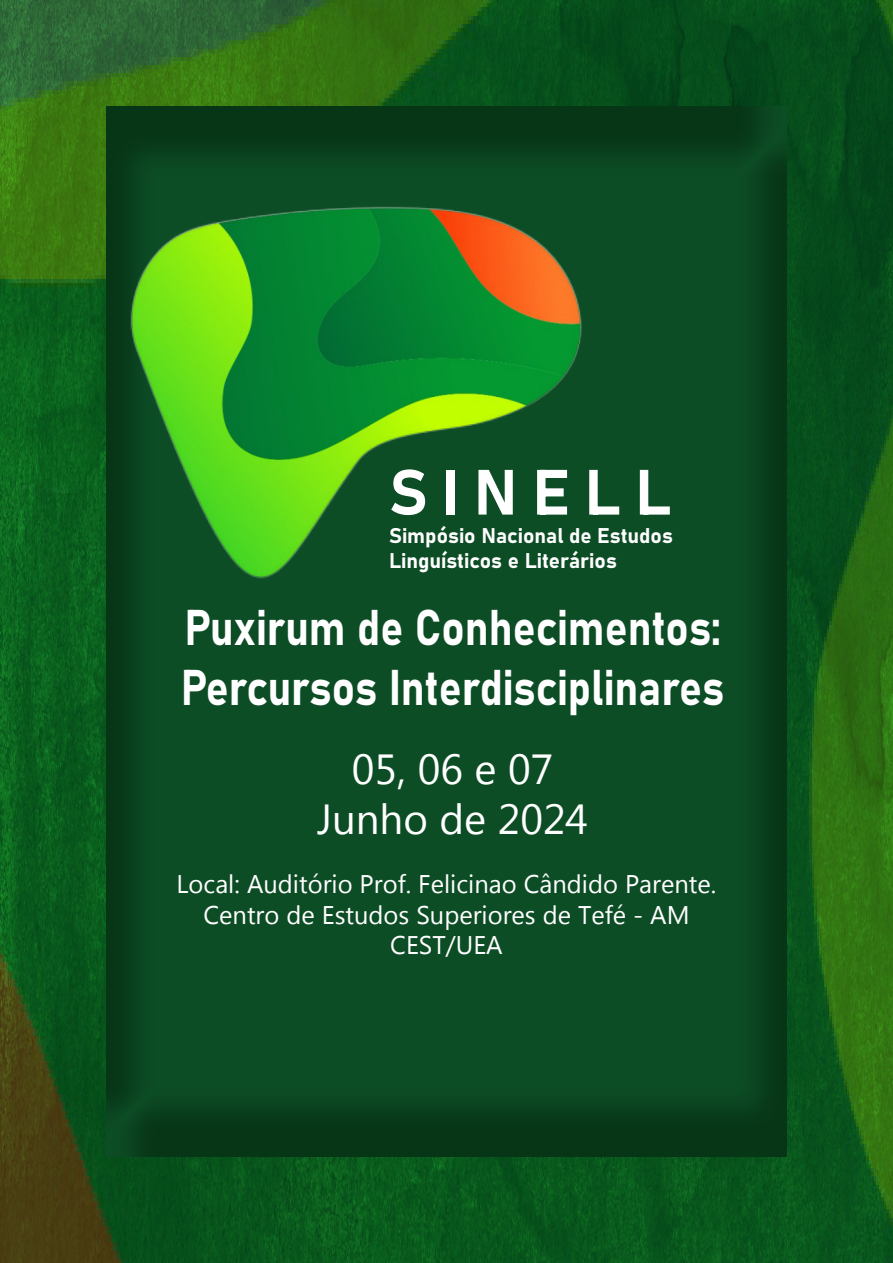
<style>
.page{position:relative;width:893px;height:1263px;background:#fff}
.page>*{position:absolute;margin:0;border:0;box-sizing:border-box;transform-origin:0 0}
.t1{font:63px "Bahnschrift";letter-spacing:.23em;color:#fff}
.t2{font:49.5px/59.4px "Bahnschrift";color:#fff;scale:.87 1}
.t3{font:42px/50.4px "Microsoft New Tai Lue";color:#fff;text-align:center}
.t4{font:25.5px/30.6px "Microsoft New Tai Lue";color:#fff;text-align:center}
.t5{font:21px/25.2px "Bahnschrift";color:#fff}
</style>
<div class="page">
<img style="left:0;top:0;width:893px;height:1263px">
<div style="left:99px;top:100px;width:689px;height:1058px;background:#246935;opacity:.5"></div>
<img style="left:130px;top:204px;width:456px;height:377px">
<h1 class="t1" style="left:389px;top:445px;width:283px">SINELL</h1>
<p class="t5" style="left:389px;top:522px;width:285px">Simpósio Nacional de Estudos<br>Linguísticos e Literários</p>
<h2 class="t2" style="left:181px;top:595px;width:626px">Puxirum de Conhecimentos:<br>Percursos Interdisciplinares</h2>
<h3 class="t3" style="left:317px;top:747px;width:273px">05, 06 e 07<br>Junho de 2024</h3>
<p class="t4" style="left:177px;top:871px;width:541px">Local: Auditório Prof. Felicinao Cândido Parente.<br>Centro de Estudos Superiores de Tefé - AM<br>CEST/UEA</p>
</div>
